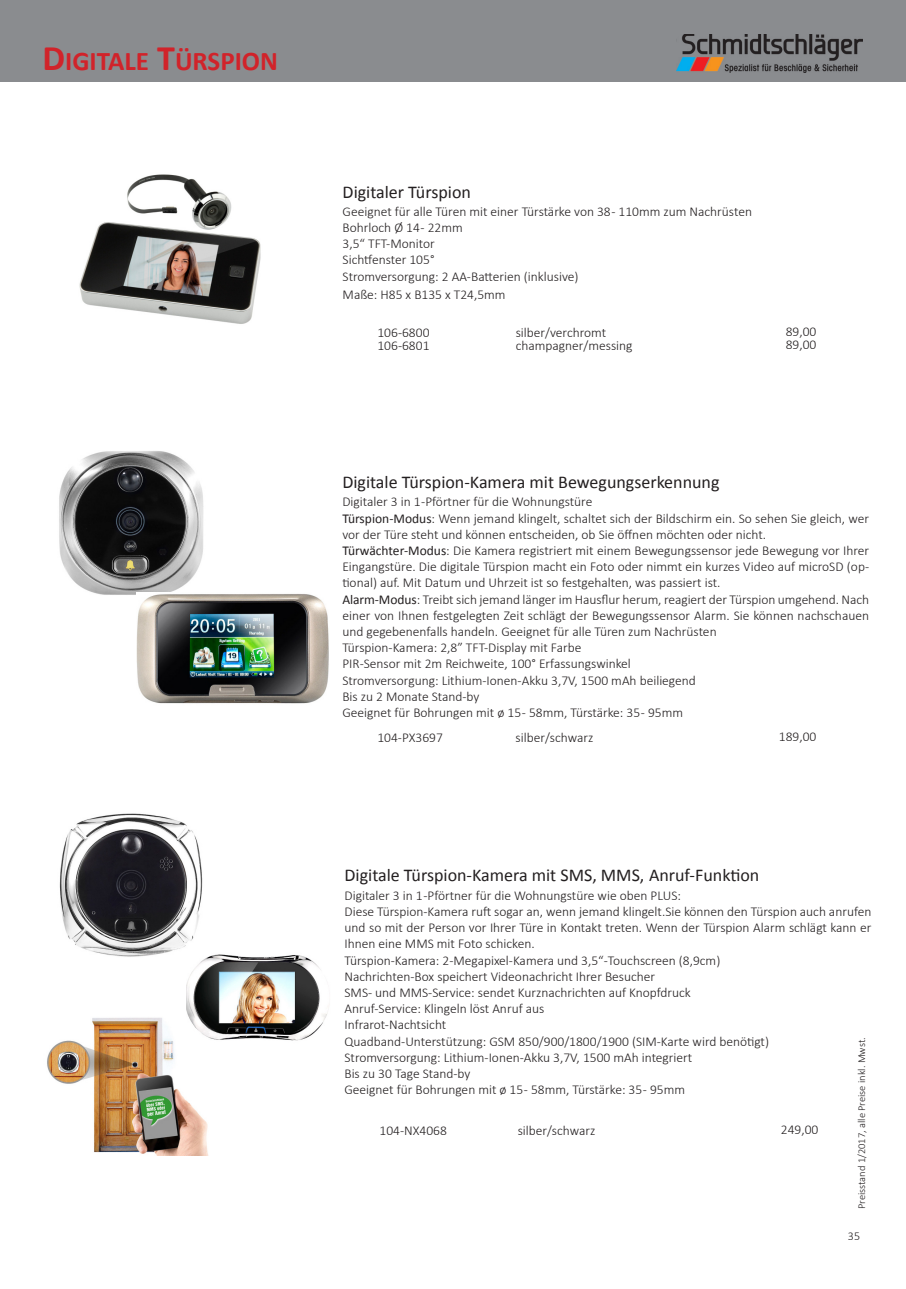
<style>
.page{position:relative;width:906px;height:1289px;background:#fff}
.page>*{position:absolute;margin:0;border:0;box-sizing:border-box;transform-origin:0 0}
.t1{font:700 27px "Calibri";color:#d1232a}
.t2{font:18px "Calibri";color:#231f20}
.t3{font:300 13.5px/16.2px "Calibri";color:#231f20}
.t4{font:300 12px "Calibri";color:#231f20}
.t5{font:300 10.5px "Calibri";color:#231f20}
.s1{font-size:36px}
.s2{font-weight:400}
</style>
<div class="page">
<div style="left:0;top:0;width:906px;height:82px;background:#8a8c8f"></div>
<img style="left:79px;top:174px;width:182px;height:150px">
<img style="left:59px;top:451px;width:145px;height:144px">
<img style="left:59px;top:813px;width:144px;height:144px">
<img style="left:47px;top:1017px;width:161px;height:138px">
<img style="left:136px;top:592px;width:193px;height:112px">
<img style="left:186px;top:950px;width:142px;height:93px">
<img style="left:676px;top:34px;width:186px;height:38px">
<h1 class="t1" style="left:43px;top:49px;width:237px"><span class="s1">D</span>IGITALE <span class="s1">T</span>ÜRSPION</h1>
<h2 class="t2" style="left:342px;top:184px;width:130px">Digitaler Türspion</h2>
<p class="t3" style="left:342px;top:204px;width:411px">Geeignet für alle Türen mit einer Türstärke von 38- 110mm zum Nachrüsten Bohrloch Ø 14- 22mm<br>3,5“ TFT-Monitor<br>Sichtfenster 105°<br>Stromversorgung: 2 AA-Batterien (inklusive)</p>
<p class="t3" style="left:342px;top:288px;width:164px">Maße: H85 x B135 x T24,5mm</p>
<p class="t3" style="left:377px;top:326px;width:54px">106-6800</p>
<p class="t3" style="left:516px;top:326px;width:92px">silber/verchromt</p>
<p class="t3" style="left:377px;top:338px;width:54px">106-6801</p>
<p class="t3" style="left:516px;top:338px;width:118px">champagner/messing</p>
<p class="t3" style="left:786px;top:326px;width:32px;line-height:12.8px">89,00<br>89,00</p>
<h2 class="t2" style="left:342px;top:474px;width:379px">Digitale Türspion-Kamera mit Bewegungserkennung</h2>
<p class="t3" style="left:342px;top:495px;width:528px">Digitaler 3 in 1-Pförtner für die Wohnungstüre<br><span class="s2">Türspion-Modus</span>: Wenn jemand klingelt, schaltet sich der Bildschirm ein. So sehen Sie gleich, wer vor der Türe steht und können entscheiden, ob Sie öffnen möchten oder nicht.<br><span class="s2">Türwächter-Modus</span>: Die Kamera registriert mit einem Bewegungssensor jede Bewegung vor Ihrer Eingangstüre. Die digitale Türspion macht ein Foto oder nimmt ein kurzes Video auf microSD (op&shy;tional) auf. Mit Datum und Uhrzeit ist so festgehalten, was passiert ist.<br><span class="s2">Alarm-Modus</span>: Treibt sich jemand länger im Hausflur herum, reagiert der Türspion umgehend. Nach einer von Ihnen festgelegten Zeit schlägt der Bewegungssensor Alarm. Sie können nachschauen und gegebenenfalls handeln. Geeignet für alle Türen zum Nachrüsten<br>Türspion-Kamera: 2,8” TFT-Display mit Farbe<br>PIR-Sensor mit 2m Reichweite, 100° Erfassungswinkel<br>Stromversorgung: Lithium-Ionen-Akku 3,7V, 1500 mAh beiliegend<br>Bis zu 2 Monate Stand-by<br>Geeignet für Bohrungen mit ø 15- 58mm, Türstärke: 35- 95mm</p>
<p class="t3" style="left:377px;top:730px;width:67px">104-PX3697</p>
<p class="t3" style="left:515px;top:730px;width:79px">silber/schwarz</p>
<p class="t3" style="left:779px;top:729px;width:39px">189,00</p>
<h2 class="t2" style="left:344px;top:868px;width:416px">Digitale Türspion-Kamera mit SMS, MMS, Anruf-Funktion</h2>
<p class="t3" style="left:344px;top:888px;width:528px">Digitaler 3 in 1-Pförtner für die Wohnungstüre wie oben PLUS:<br>Diese Türspion-Kamera ruft sogar an, wenn jemand klingelt.Sie können den Türspion auch anrufen und so mit der Person vor Ihrer Türe in Kontakt treten. Wenn der Türspion Alarm schlägt kann er Ihnen eine MMS mit Foto schicken.<br>Türspion-Kamera: 2-Megapixel-Kamera und 3,5“-Touchscreen (8,9cm)<br>Nachrichten-Box speichert Videonachricht Ihrer Besucher<br>SMS- und MMS-Service: sendet Kurznachrichten auf Knopfdruck<br>Anruf-Service: Klingeln löst Anruf aus<br>Infrarot-Nachtsicht<br>Quadband-Unterstützung: GSM 850/900/1800/1900 (SIM-Karte wird benötigt)<br>Stromversorgung: Lithium-Ionen-Akku 3,7V, 1500 mAh integriert<br>Bis zu 30 Tage Stand-by<br>Geeignet für Bohrungen mit ø 15- 58mm, Türstärke: 35- 95mm</p>
<p class="t3" style="left:379px;top:1123px;width:69px">104-NX4068</p>
<p class="t3" style="left:518px;top:1123px;width:79px">silber/schwarz</p>
<p class="t3" style="left:781px;top:1122px;width:39px">249,00</p>
<p class="t5" style="left:857px;top:1209px;width:173px;rotate:-90deg">Preisstand 1/2017, alle Preise inkl. Mwst.</p>
<p class="t4" style="left:848px;top:1230px;width:14px">35</p>
</div>
